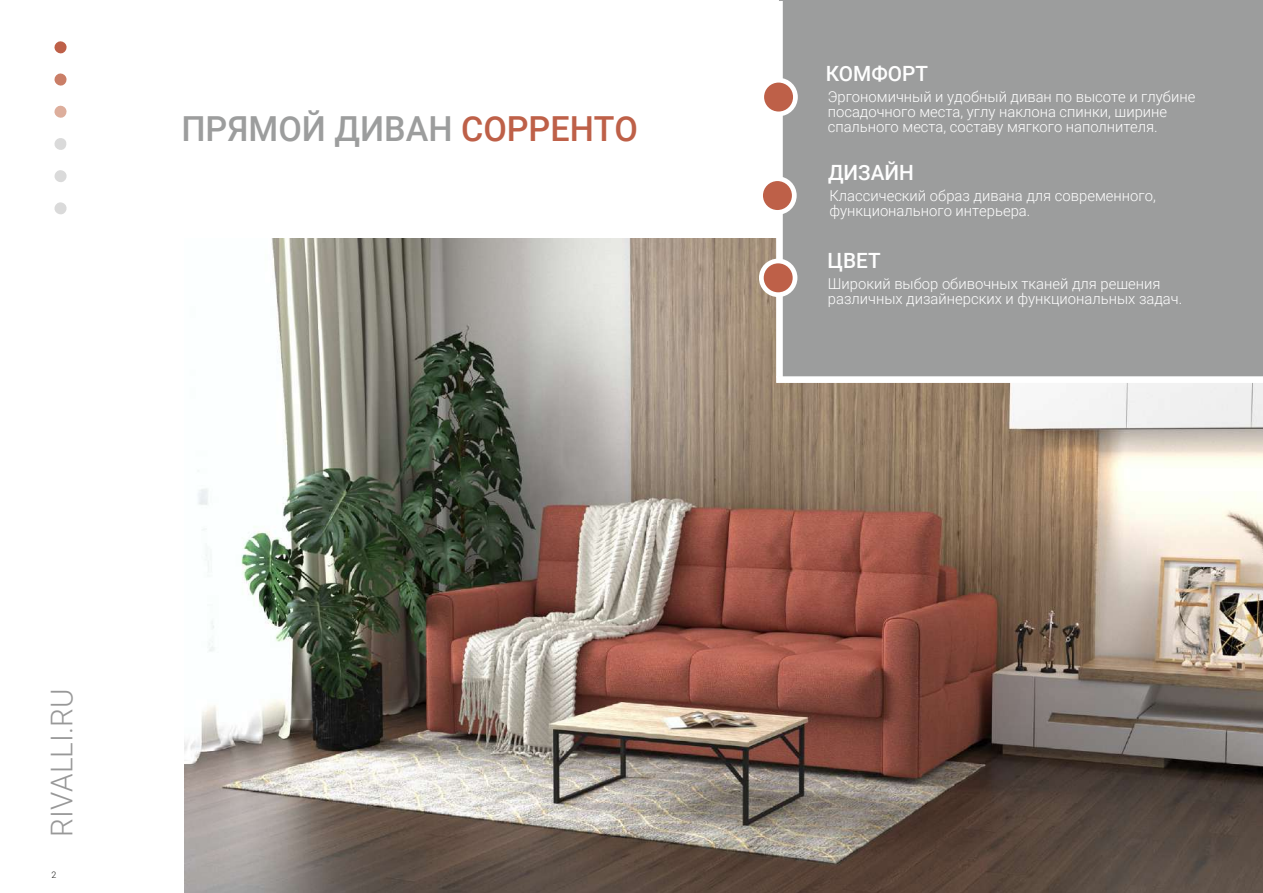
<style>
.page{position:relative;width:1263px;height:893px;background:#fff}
.page>*{position:absolute;margin:0;border:0;box-sizing:border-box;transform-origin:0 0}
.t1{font:500 34.5px "Roboto";color:#9c9d9d}
.t2{font:300 30px "Roboto";color:#989898}
.t3{font:500 21px "Roboto";color:#fefefe}
.t4{font:300 15px/15px "Roboto";color:#fefefe}
.t5{font:300 15px/15px "Roboto";color:#fff}
.t6{font:300 9px "Roboto";color:#1a1a18}
.s1{color:#be6048}
</style>
<div class="page">
<img style="left:184px;top:238px;width:1079px;height:655px">
<svg style="left:54px;top:170px;width:13px;height:12px"></svg>
<svg style="left:54px;top:73px;width:13px;height:13px"></svg>
<svg style="left:54px;top:41px;width:13px;height:13px"></svg>
<svg style="left:54px;top:202px;width:13px;height:13px"></svg>
<svg style="left:54px;top:105px;width:13px;height:13px"></svg>
<svg style="left:54px;top:138px;width:13px;height:12px"></svg>
<div style="left:779px;top:0;width:484px;height:378px;background:#9c9d9d"></div>
<div style="left:776px;top:376px;width:487px;height:7px;background:#fff;border:1px solid #fff"></div>
<div style="left:776px;top:1px;width:7px;height:376px;background:#fff;border:1px solid #fff"></div>
<div style="left:759px;top:78px;width:39px;height:38px;background:#fff;border-radius:50%"></div>
<div style="left:764px;top:83px;width:29px;height:29px;background:#be6048;border-radius:50%"></div>
<div style="left:758px;top:176px;width:39px;height:39px;background:#fff;border-radius:50%"></div>
<div style="left:763px;top:181px;width:29px;height:29px;background:#be6048;border-radius:50%"></div>
<div style="left:759px;top:259px;width:38px;height:38px;background:#fff;border-radius:50%"></div>
<div style="left:764px;top:263px;width:29px;height:29px;background:#be6048;border-radius:50%"></div>
<h1 class="t1" style="left:181px;top:105px;width:458px">ПРЯМОЙ ДИВАН <span class="s1">СОРРЕНТО</span></h1>
<h2 class="t2" style="left:41px;top:837px;width:149px;rotate:-90deg">RIVALLI.RU</h2>
<p class="t6" style="left:51px;top:868px;width:6px">2</p>
<h3 class="t3" style="left:826px;top:58px;width:104px">КОМФОРТ</h3>
<p class="t5" style="left:828px;top:88px;width:369px">Эргономичный и удобный диван по высоте и глубине посадочного места, углу наклона спинки, ширине спального места, составу мягкого наполнителя.</p>
<h3 class="t3" style="left:828px;top:157px;width:88px">ДИЗАЙН</h3>
<p class="t4" style="left:829px;top:187px;width:328px">Классический образ дивана для современного, функционального интерьера.</p>
<h3 class="t3" style="left:827px;top:245px;width:55px">ЦВЕТ</h3>
<p class="t4" style="left:828px;top:276px;width:356px">Широкий выбор обивочных тканей для решения различных дизайнерских и функциональных задач.</p>
</div>
